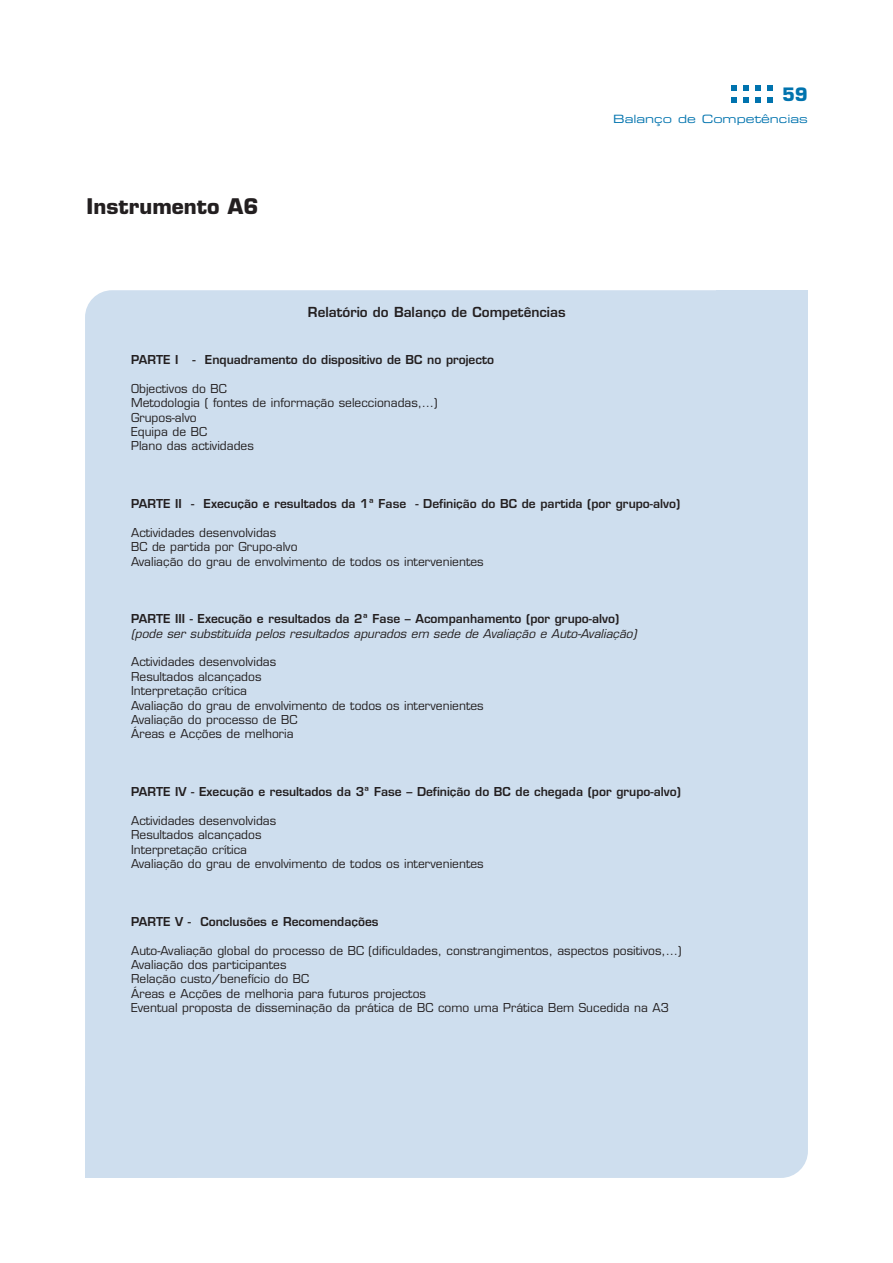
<style>
.page{position:relative;width:893px;height:1263px;background:#fff}
.page>*{position:absolute;margin:0;border:0;box-sizing:border-box;transform-origin:0 0}
.t1{font:700 21px "Eurostile";color:#231f20}
.t2{font:700 18px "Eurostile";color:#0073ae}
.t3{font:600 13.5px "Eurostile";color:#231f20}
.t4{font:12px/14.4px "Eurostile";color:#231f20}
.t5{font:600 12px "Eurostile";color:#231f20}
.t6{font:italic 12px "Eurostile";color:#231f20}
.t7{font:11.4px "Eurostile Extended Two";color:#0073ae}
</style>
<div class="page">
<svg style="left:767px;top:85px;width:6px;height:6px"></svg>
<svg style="left:755px;top:85px;width:6px;height:6px"></svg>
<svg style="left:767px;top:97px;width:6px;height:6px"></svg>
<svg style="left:755px;top:97px;width:6px;height:6px"></svg>
<svg style="left:743px;top:85px;width:5px;height:6px"></svg>
<svg style="left:743px;top:97px;width:5px;height:6px"></svg>
<svg style="left:731px;top:85px;width:5px;height:6px"></svg>
<svg style="left:731px;top:97px;width:5px;height:6px"></svg>
<div style="left:85px;top:290px;width:723px;height:888px;background:#cedeee;border-radius:27px"></div>
<div style="left:717px;top:290px;width:91px;height:91px;background:#cedeee"></div>
<div style="left:85px;top:1087px;width:91px;height:91px;background:#cedeee"></div>
<h1 class="t1" style="left:87px;top:198px;width:173px">Instrumento A6</h1>
<p class="t3" style="left:308px;top:307px;width:259px">Relatório do Balanço de Competências</p>
<p class="t5" style="left:131px;top:355px;width:364px">PARTE I - Enquadramento do dispositivo de BC no projecto</p>
<p class="t4" style="left:131px;top:382px;width:308px">Objectivos do BC<br>Metodologia ( fontes de informação seleccionadas,…)<br>Grupos-alvo<br>Equipa de BC<br>Plano das actividades</p>
<h2 class="t2" style="left:782px;top:87px;width:27px">59</h2>
<p class="t7" style="left:613px;top:115px;width:196px">Balanço de Competências</p>
<p class="t5" style="left:131px;top:499px;width:551px">PARTE II - Execução e resultados da 1ª Fase - Definição do BC de partida (por grupo-alvo)</p>
<p class="t4" style="left:131px;top:526px;width:354px">Actividades desenvolvidas<br>BC de partida por Grupo-alvo<br>Avaliação do grau de envolvimento de todos os intervenientes</p>
<p class="t5" style="left:131px;top:614px;width:490px">PARTE III - Execução e resultados da 2ª Fase – Acompanhamento (por grupo-alvo)</p>
<p class="t6" style="left:131px;top:629px;width:507px">(pode ser substituída pelos resultados apurados em sede de Avaliação e Auto-Avaliação)</p>
<p class="t4" style="left:131px;top:656px;width:354px">Actividades desenvolvidas<br>Resultados alcançados<br>Interpretação crítica<br>Avaliação do grau de envolvimento de todos os intervenientes<br>Avaliação do processo de BC<br>Áreas e Acções de melhoria</p>
<p class="t5" style="left:131px;top:787px;width:551px">PARTE IV - Execução e resultados da 3ª Fase – Definição do BC de chegada (por grupo-alvo)</p>
<p class="t4" style="left:131px;top:814px;width:354px">Actividades desenvolvidas<br>Resultados alcançados<br>Interpretação crítica<br>Avaliação do grau de envolvimento de todos os intervenientes</p>
<p class="t5" style="left:131px;top:917px;width:249px">PARTE V - Conclusões e Recomendações</p>
<p class="t4" style="left:131px;top:944px;width:552px">Auto-Avaliação global do processo de BC (dificuldades, constrangimentos, aspectos positivos,…)<br>Avaliação dos participantes<br>Relação custo/benefício do BC<br>Áreas e Acções de melhoria para futuros projectos<br>Eventual proposta de disseminação da prática de BC como uma Prática Bem Sucedida na A3</p>
</div>
